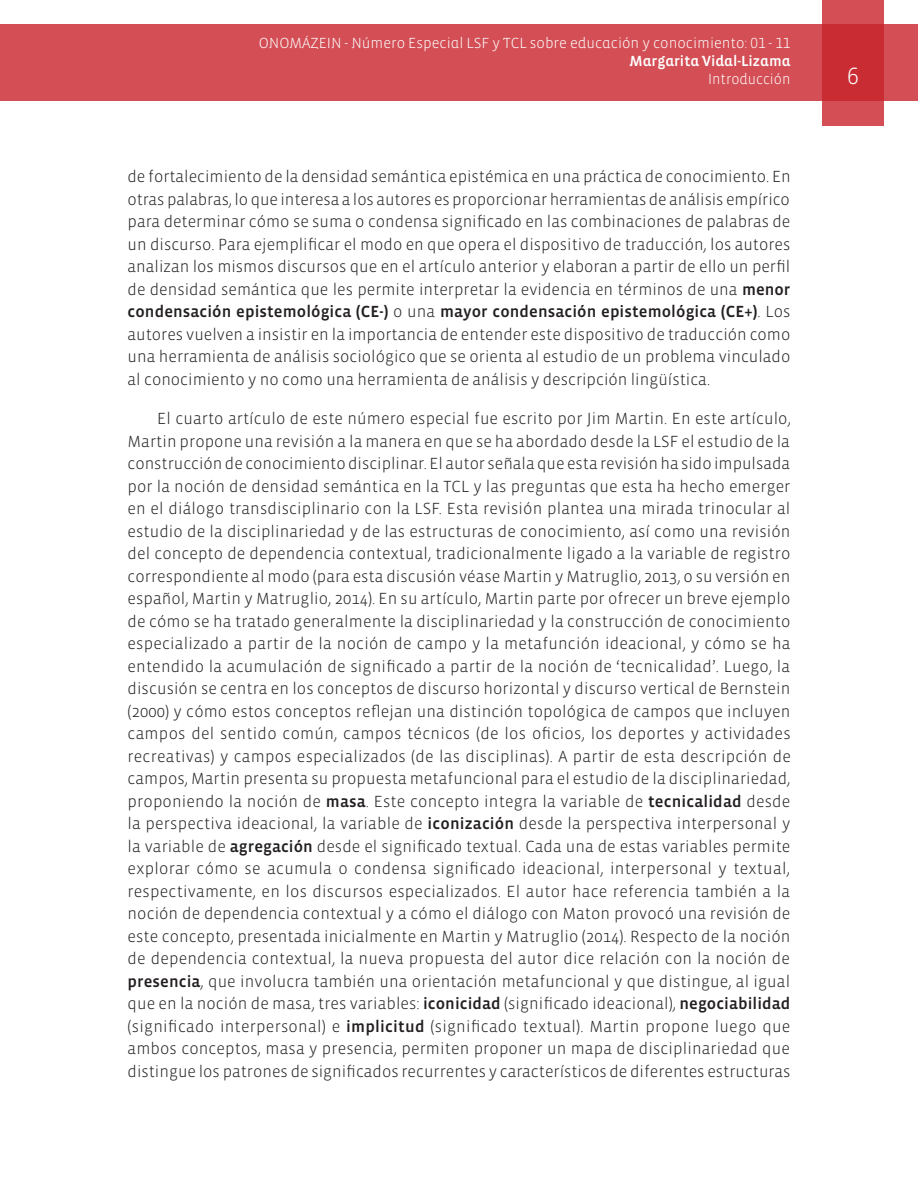
<style>
.page{position:relative;width:918px;height:1188px;background:#fff}
.page>*{position:absolute;margin:0;border:0;box-sizing:border-box;transform-origin:0 0}
.t1{font:300 24px "Vista Sans";color:#fff}
.Textos{font:300 16.5px/22.5px "Vista Sans";color:#231f20;text-align:justify}
.t2{font:300 15px "Vista Sans Alt";color:#fff}
.t3{font:15px "Vista Sans Alt Med";color:#fff}
.t4{font:300 15px "Vista Sans Alt";color:#fff;scale:.96 1}
.s1{font-family:"Vista Sans Med";font-weight:400}
</style>
<div class="page">
<div style="left:0;top:25px;width:918px;height:76px;background:#d34f55"></div>
<svg style="left:822px;top:0;width:62px;height:126px;background:#cd3940"></svg>
<p class="t2" style="left:259px;top:36px;width:533px">ONOMÁZEIN - Número Especial LSF y TCL sobre educación y conocimiento: 01 - 11</p>
<p class="t3" style="left:630px;top:54px;width:162px">Margarita Vidal-Lizama</p>
<p class="t4" style="left:708px;top:72px;width:87px">Introducción</p>
<p class="Textos" style="left:128px;top:166px;width:665px">de fortalecimiento de la densidad semántica epistémica en una práctica de conocimiento. En otras palabras, lo que interesa a los autores es proporcionar herramientas de análisis empírico para determinar cómo se suma o condensa significado en las combinaciones de palabras de un discurso. Para ejemplificar el modo en que opera el dispositivo de traducción, los autores analizan los mismos discursos que en el artículo anterior y elaboran a partir de ello un perfil de densidad semántica que les permite interpretar la evidencia en términos de una <span class="s1">menor condensación epistemológica (CE-)</span> o una <span class="s1">mayor condensación epistemológica (CE+)</span>. Los autores vuelven a insistir en la importancia de entender este dispositivo de traducción como una herramienta de análisis sociológico que se orienta al estudio de un problema vinculado al conocimiento y no como una herramienta de análisis y descripción lingüística.</p>
<p class="Textos" style="left:128px;top:408px;width:665px;text-indent:30px">El cuarto artículo de este número especial fue escrito por Jim Martin. En este artículo, Martin propone una revisión a la manera en que se ha abordado desde la LSF el estudio de la construcción de conocimiento disciplinar. El autor señala que esta revisión ha sido impulsada por la noción de densidad semántica en la TCL y las preguntas que esta ha hecho emerger en el diálogo transdisciplinario con la LSF. Esta revisión plantea una mirada trinocular al estudio de la disciplinariedad y de las estructuras de conocimiento, así como una revisión del concepto de dependencia contextual, tradicionalmente ligado a la variable de registro correspondiente al modo (para esta discusión véase Martin y Matruglio, 2013, o su versión en español, Martin y Matruglio, 2014). En su artículo, Martin parte por ofrecer un breve ejemplo de cómo se ha tratado generalmente la disciplinariedad y la construcción de conocimiento especializado a partir de la noción de campo y la metafunción ideacional, y cómo se ha entendido la acumulación de significado a partir de la noción de ‘tecnicalidad’. Luego, la discusión se centra en los conceptos de discurso horizontal y discurso vertical de Bernstein (2000) y cómo estos conceptos reflejan una distinción topológica de campos que incluyen campos del sentido común, campos técnicos (de los oficios, los deportes y actividades recreativas) y campos especializados (de las disciplinas). A partir de esta descripción de campos, Martin presenta su propuesta metafuncional para el estudio de la disciplinariedad, proponiendo la noción de <span class="s1">masa</span>. Este concepto integra la variable de <span class="s1">tecnicalidad</span> desde la perspectiva ideacional, la variable de <span class="s1">iconización</span> desde la perspectiva interpersonal y la variable de <span class="s1">agregación</span> desde el significado textual. Cada una de estas variables permite explorar cómo se acumula o condensa significado ideacional, interpersonal y textual, respectivamente, en los discursos especializados. El autor hace referencia también a la noción de dependencia contextual y a cómo el diálogo con Maton provocó una revisión de este concepto, presentada inicialmente en Martin y Matruglio (2014). Respecto de la noción de dependencia contextual, la nueva propuesta del autor dice relación con la noción de <span class="s1">presencia</span>, que involucra también una orientación metafuncional y que distingue, al igual que en la noción de masa, tres variables: <span class="s1">iconicidad</span> (significado ideacional), <span class="s1">negociabilidad </span>(significado interpersonal) e <span class="s1">implicitud</span> (significado textual). Martin propone luego que ambos conceptos, masa y presencia, permiten proponer un mapa de disciplinariedad que distingue los patrones de significados recurrentes y característicos de diferentes estructuras</p>
<h1 class="t1" style="left:847px;top:64px;width:13px">6</h1>
</div>
